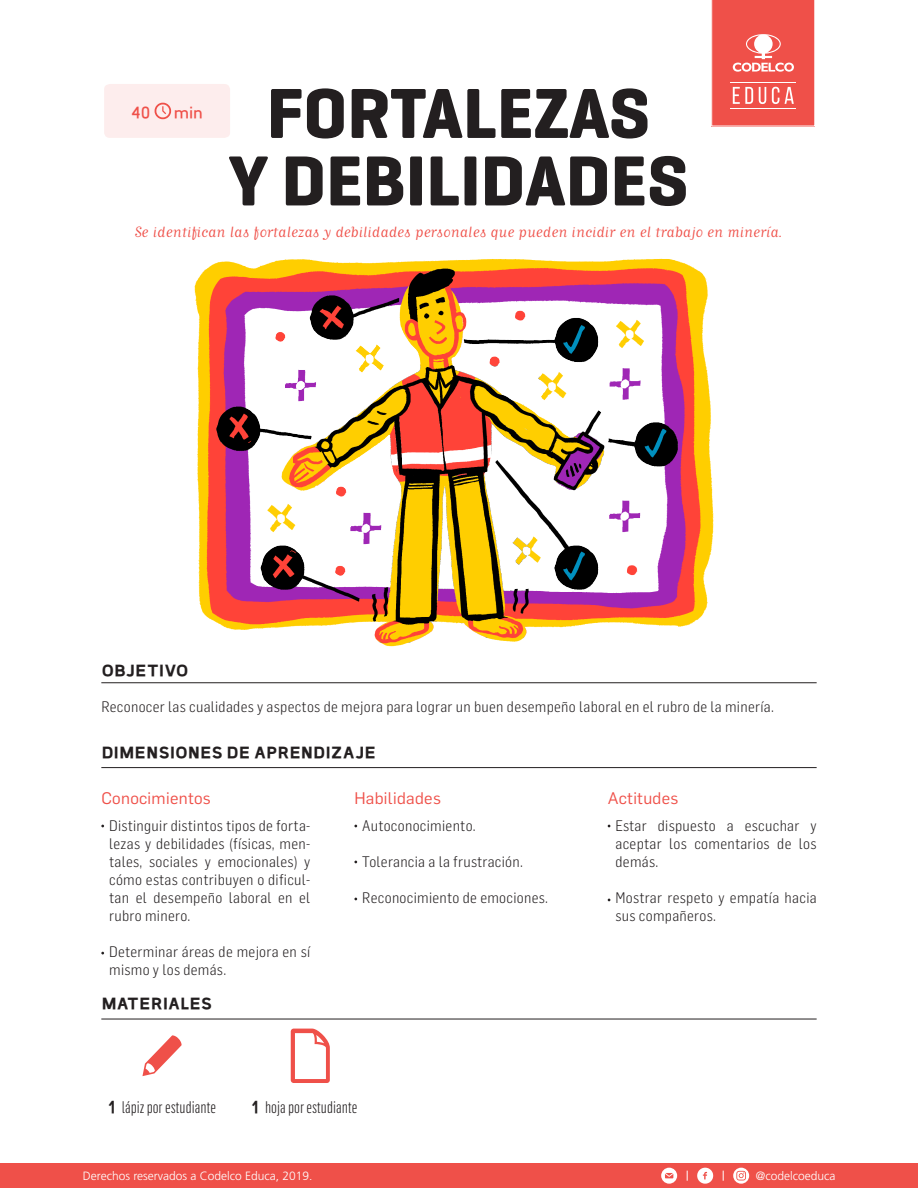
<style>
.page{position:relative;width:918px;height:1188px;background:#fff}
.page>*{position:absolute;margin:0;border:0;box-sizing:border-box;transform-origin:0 0}
.t1{font:700 72px "Geogrotesque";color:#231f20}
.t2{font:21px "Matrix Script";color:#ef5049}
.t3{font:700 21px "Hospital";color:#231f20}
.t4{font:900 19.5px "Hospital";letter-spacing:-.005em;color:#231f20}
.t5{font:500 19.5px "Hospital";color:#ef5049}
.t6{font:300 16.5px "Flama Condensed";color:#231f20}
.t7{font:16.5px "Flama";letter-spacing:.02em;color:#ef5049}
.t8{font:300 15px/18px "Flama Semicondensed";letter-spacing:.02em;color:#231f20}
.t9{font:300 12px "Frutiger LT Std";color:#fff}
</style>
<div class="page">
<div style="left:104px;top:84px;width:126px;height:54px;background:#fdeded;border-radius:6px"></div>
<svg style="left:155px;top:103px;width:16px;height:16px"></svg>
<hr style="left:101px;top:767px;width:716px;height:1px;background:#231f20">
<hr style="left:101px;top:1019px;width:716px;height:1px;background:#231f20">
<img style="left:194px;top:258px;width:520px;height:389px">
<svg style="left:711px;top:0;width:104px;height:126px;background:#f0615a"></svg>
<hr style="left:730px;top:82px;width:66px;height:1px;background:#fff">
<hr style="left:730px;top:108px;width:66px;height:1px;background:#fff">
<div style="left:0;top:1163px;width:917px;height:25px;background:#ef5049"></div>
<svg style="left:733px;top:1168px;width:16px;height:16px"></svg>
<svg style="left:697px;top:1168px;width:16px;height:16px"></svg>
<svg style="left:661px;top:1168px;width:16px;height:16px"></svg>
<svg style="left:291px;top:1029px;width:39px;height:54px"></svg>
<svg style="left:142px;top:1035px;width:40px;height:41px"></svg>
<hr style="left:101px;top:683px;width:716px;height:1px;background:#231f20">
<p class="t5" style="left:131px;top:103px;width:21px">40</p>
<p class="t5" style="left:174px;top:103px;width:31px">min</p>
<p class="t1" style="left:267px;top:69px;width:385px">FORTALEZAS</p>
<p class="t1" style="left:228px;top:136px;width:462px">Y DEBILIDADES</p>
<p class="t2" style="left:135px;top:223px;width:650px">Se identifican las fortalezas y debilidades personales que pueden incidir en el trabajo en minería.</p>
<p class="t4" style="left:101px;top:660px;width:89px">OBJETIVO</p>
<p class="t8" style="left:101px;top:697px;width:674px">Reconocer las cualidades y aspectos de mejora para lograr un buen desempeño laboral en el rubro de la minería.</p>
<p class="t4" style="left:101px;top:742px;width:276px">DIMENSIONES DE APRENDIZAJE</p>
<p class="t7" style="left:101px;top:787px;width:111px">Conocimientos</p>
<p class="t8" style="left:109px;top:816px;width:203px">Distinguir distintos tipos de forta-</p>
<p class="t8" style="left:109px;top:834px;width:203px">lezas y debilidades (físicas, men-</p>
<p class="t8" style="left:109px;top:852px;width:35px">tales,</p>
<p class="t8" style="left:218px;top:852px;width:81px">emocionales)</p>
<p class="t8" style="left:149px;top:852px;width:50px">sociales</p>
<p class="t8" style="left:205px;top:852px;width:8px">y</p>
<p class="t8" style="left:304px;top:852px;width:8px">y</p>
<p class="t8" style="left:109px;top:870px;width:203px">cómo estas contribuyen o dificul-</p>
<p class="t8" style="left:109px;top:906px;width:83px">rubro minero.</p>
<p class="t8" style="left:109px;top:942px;width:203px">Determinar áreas de mejora en sí mismo y los demás.</p>
<p class="t8" style="left:109px;top:888px;width:203px">tan el desempeño laboral en el</p>
<p class="t4" style="left:101px;top:994px;width:113px">MATERIALES</p>
<p class="t7" style="left:354px;top:787px;width:88px">Habilidades</p>
<p class="t8" style="left:362px;top:816px;width:115px">Autoconocimiento.</p>
<p class="t8" style="left:362px;top:852px;width:162px">Tolerancia laa frustración.</p>
<p class="t8" style="left:362px;top:888px;width:187px">Reconocimiento de emociones.</p>
<p class="t3" style="left:108px;top:1096px;width:9px">1</p>
<p class="t6" style="left:122px;top:1097px;width:96px">lápizporestudiante</p>
<p class="t3" style="left:251px;top:1096px;width:9px">1</p>
<p class="t6" style="left:265px;top:1097px;width:94px">hojaporestudiante</p>
<p class="t9" style="left:83px;top:1169px;width:231px">Derechos reservados a Codelco Educa, 2019.</p>
<p class="t7" style="left:608px;top:787px;width:72px">Actitudes</p>
<p class="t8" style="left:616px;top:816px;width:33px">Estar</p>
<p class="t8" style="left:658px;top:816px;width:60px">dispuesto</p>
<p class="t8" style="left:727px;top:816px;width:8px">a</p>
<p class="t8" style="left:745px;top:816px;width:56px">escuchar</p>
<p class="t8" style="left:811px;top:816px;width:8px">y</p>
<p class="t8" style="left:669px;top:834px;width:19px">los</p>
<p class="t8" style="left:777px;top:834px;width:16px">de</p>
<p class="t8" style="left:799px;top:834px;width:19px">los</p>
<p class="t8" style="left:694px;top:834px;width:77px">comentarios</p>
<p class="t8" style="left:616px;top:834px;width:48px">aceptar demás.</p>
<p class="t8" style="left:616px;top:888px;width:203px">Mostrar respeto y empatía hacia sus compañeros.</p>
<p class="t9" style="left:756px;top:1169px;width:81px">@codelcoeduca</p>
</div>
